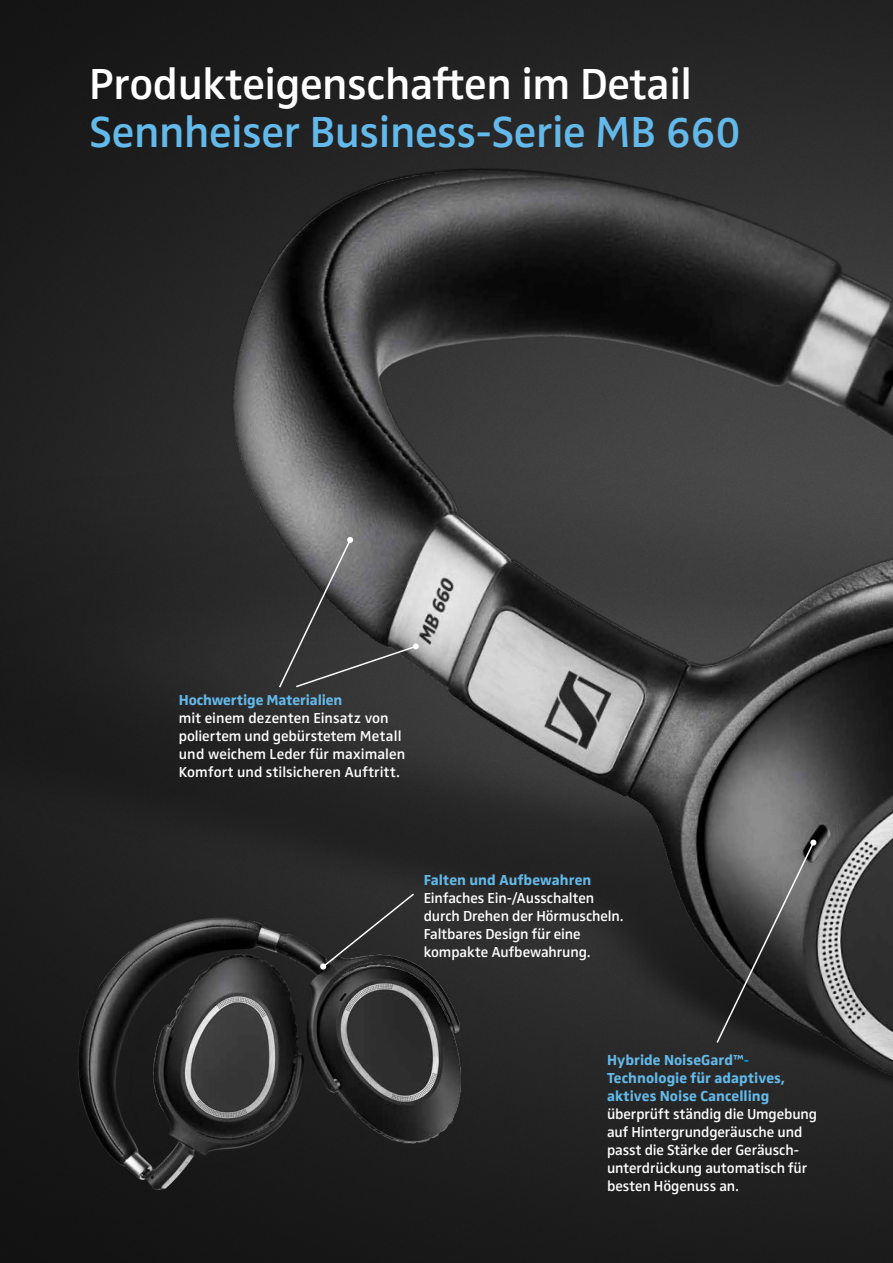
<style>
.page{position:relative;width:893px;height:1263px;background:#fff}
.page>*{position:absolute;margin:0;border:0;box-sizing:border-box;transform-origin:0 0}
.t1{font:600 45px "Sennheiser";letter-spacing:-.01em;color:#63b9e9}
.t2{font:600 45px "Sennheiser";letter-spacing:-.01em;color:#fff}
.t3{font:600 15px/18px "Sennheiser";letter-spacing:-.005em;color:#fff}
.t4{font:700 15px/18px "Sennheiser";color:#63b9e9}
.s1{color:#0092d4}
</style>
<div class="page">
<img style="left:0;top:0;width:893px;height:1263px">
<img style="left:0;top:106px;width:893px;height:1075px">
<svg style="left:278px;top:536px;width:141px;height:153px;background:#535353"></svg>
<svg style="left:715px;top:839px;width:102px;height:205px;background:#424242"></svg>
<img style="left:25px;top:868px;width:488px;height:366px">
<svg style="left:320px;top:892px;width:96px;height:78px;background:#313131"></svg>
<h1 class="t2" style="left:89px;top:58px;width:604px">Produkteigenschaften im Detail</h1>
<h1 class="t1" style="left:89px;top:106px;width:653px">Sennheiser Business-Serie MB 660</h1>
<p class="t4" style="left:179px;top:691px;width:165px">Hochwertige Materialien</p>
<p class="t3" style="left:179px;top:709px;width:228px">mit einem dezenten Einsatz von poliertem und gebürstetem Metall und weichem Leder für maximalen Komfort und stilsicheren Auftritt.</p>
<p class="t4" style="left:424px;top:871px;width:169px">Falten und Aufbewahren</p>
<p class="t3" style="left:424px;top:889px;width:201px">Einfaches Ein-/Ausschalten durch Drehen der Hörmuscheln.<br>Faltbares Design für eine kompakte Aufbewahrung.</p>
<p class="t4" style="left:607px;top:1051px;width:179px">Hybride NoiseGard™<span class="s1">-<br></span>Technologie für adaptives, aktives Noise Cancelling</p>
<p class="t3" style="left:607px;top:1105px;width:212px">überprüft ständig die Umgebung auf Hintergrundgeräusche und passt die Stärke der Geräusch&shy;unterdrückung automatisch für besten Högenuss an.</p>
</div>
